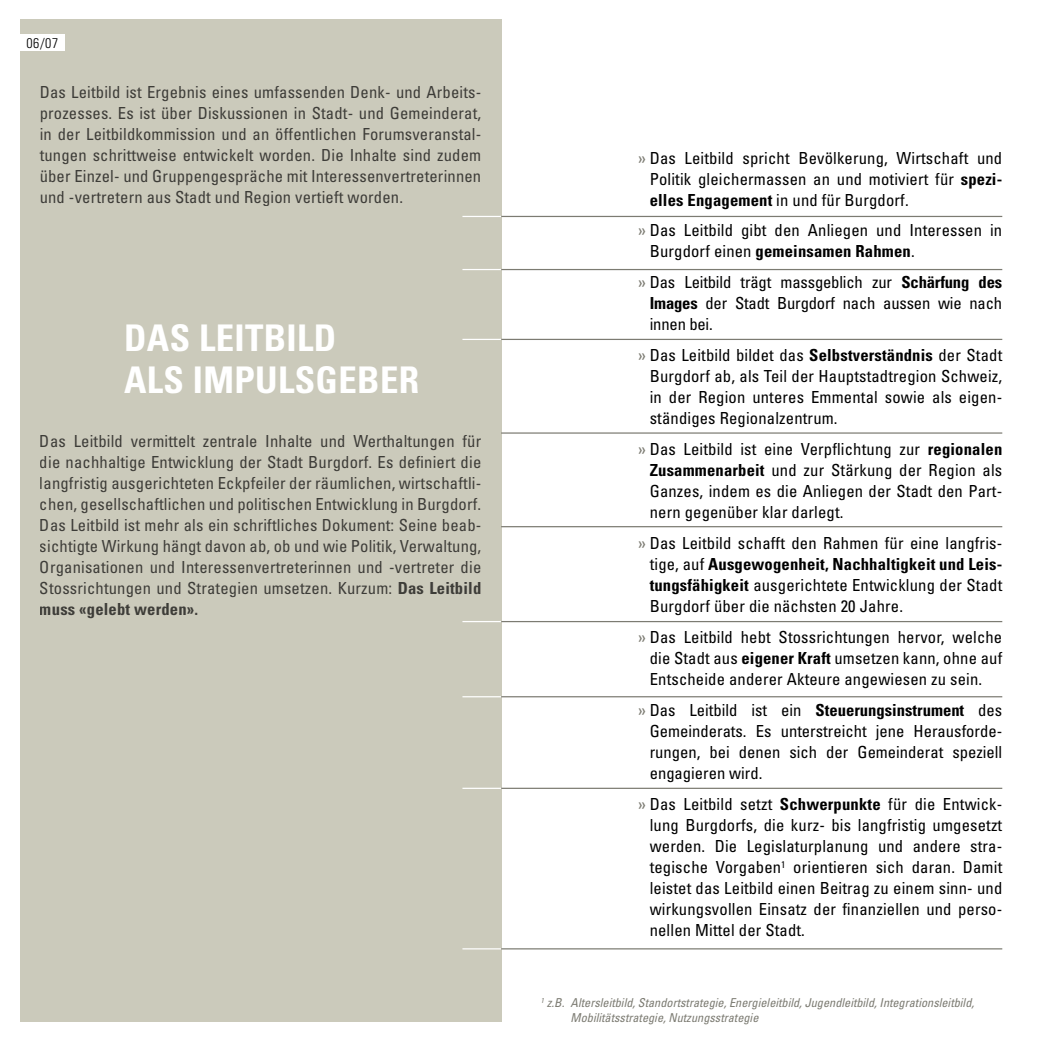
<style>
.page{position:relative;width:1042px;height:1042px;background:#fff}
.page>*{position:absolute;margin:0;border:0;box-sizing:border-box;transform-origin:0 0}
.t1{font:700 condensed 36.75px/42px "Univers";letter-spacing:.01em;color:#fff}
.t2{font:condensed 16.62px/21px "Univers";letter-spacing:.01em;color:#000;text-align:justify}
.t3{font:300 condensed 14px "Univers";color:#000}
.t4{font:italic condensed 12.25px/14.7px "Univers";color:#7c7b72}
.s1{font-weight:700}
.s2{font-stretch:normal;color:#7c7b72}
</style>
<div class="page">
<div style="left:20px;top:20px;width:481px;height:1002px;background:#cbcabb"></div>
<div style="left:0;top:35px;width:64px;height:16px;background:#fff"></div>
<hr style="left:501px;top:526px;width:501px;height:1px;background:#7c7b72">
<hr style="left:501px;top:432px;width:501px;height:2px;background:#7c7b72">
<hr style="left:501px;top:621px;width:501px;height:1px;background:#7c7b72">
<hr style="left:462px;top:621px;width:39px;height:1px;background:#fff">
<hr style="left:501px;top:339px;width:501px;height:1px;background:#7c7b72">
<hr style="left:462px;top:339px;width:39px;height:1px;background:#fff">
<hr style="left:501px;top:269px;width:501px;height:1px;background:#7c7b72">
<hr style="left:462px;top:269px;width:39px;height:1px;background:#fff">
<hr style="left:501px;top:216px;width:501px;height:1px;background:#7c7b72">
<hr style="left:462px;top:216px;width:39px;height:1px;background:#fff">
<hr style="left:501px;top:696px;width:501px;height:1px;background:#7c7b72">
<hr style="left:462px;top:696px;width:39px;height:1px;background:#fff">
<hr style="left:501px;top:788px;width:501px;height:1px;background:#7c7b72">
<hr style="left:462px;top:788px;width:39px;height:1px;background:#fff">
<hr style="left:501px;top:948px;width:501px;height:1px;background:#7c7b72">
<hr style="left:462px;top:948px;width:39px;height:1px;background:#fff">
<p class="t3" style="left:27px;top:35px;width:33px">02/03</p>
<p class="t3" style="left:33px;top:35px;width:26px">6 7</p>
<p class="t2" style="left:40px;top:81px;width:443px">Das Leitbild ist Ergebnis eines umfassenden Denk- und Arbeits&shy;prozesses. Es ist über Diskussionen in Stadt- und Gemeinderat, in der Leitbildkommission und an öffentlichen Forumsveranstal&shy;tungen schrittweise entwickelt worden. Die Inhalte sind zudem über Einzel- und Gruppengespräche mit Interessenvertreterinnen und -vertretern aus Stadt und Region vertieft worden.</p>
<h1 class="t1" style="left:124px;top:317px;width:297px">Das Leitbild<br>als Impulsgeber</h1>
<p class="t2" style="left:40px;top:430px;width:443px">Das Leitbild vermittelt zentrale Inhalte und Werthaltungen für die nachhaltige Entwicklung der Stadt Burgdorf. Es definiert die langfristig ausgerichteten Eckpfeiler der räumlichen, wirtschaftli&shy;chen, gesellschaftlichen und politischen Entwicklung in Burgdorf.<br>Das Leitbild ist mehr als ein schriftliches Dokument: Seine beab&shy;sichtigte Wirkung hängt davon ab, ob und wie Politik, Verwaltung, Organisationen und Interessenvertreterinnen und -vertreter die Stossrichtungen und Strategien umsetzen. Kurzum: <span class="s1">Das Leitbild muss «gelebt werden».</span></p>
<p class="t2" style="left:650px;top:147px;width:354px;text-indent:-12px"><span class="s2">»</span> Das Leitbild spricht Bevölkerung, Wirtschaft und Politik gleichermassen an und motiviert für <span class="s1">spezi&shy;elles Engagement</span> in und für Burgdorf.</p>
<p class="t2" style="left:650px;top:220px;width:354px;text-indent:-12px"><span class="s2">»</span> Das Leitbild gibt den Anliegen und Interessen in<br>Burgdorf einen <span class="s1">gemeinsamen Rahmen</span>.</p>
<p class="t2" style="left:650px;top:272px;width:354px;text-indent:-12px"><span class="s2">»</span> Das Leitbild trägt massgeblich zur <span class="s1">Schärfung des Images</span> der Stadt Burgdorf nach aussen wie nach innen bei.</p>
<p class="t2" style="left:650px;top:345px;width:354px;text-indent:-12px"><span class="s2">»</span> Das Leitbild bildet das <span class="s1">Selbstverständnis</span> der Stadt Burgdorf ab, als Teil der Hauptstadtregion Schweiz, in der Region unteres Emmental sowie als eigen&shy;ständiges Regionalzentrum.</p>
<p class="t2" style="left:650px;top:438px;width:354px;text-indent:-12px"><span class="s2">»</span> Das Leitbild ist eine Verpflichtung zur <span class="s1">regionalen Zusammenarbeit</span> und zur Stärkung der Region als Ganzes, indem es die Anliegen der Stadt den Part&shy;nern gegenüber klar darlegt.</p>
<p class="t2" style="left:650px;top:532px;width:354px;text-indent:-12px"><span class="s2">»</span> Das Leitbild schafft den Rahmen für eine langfris&shy;tige, auf <span class="s1">Ausgewogenheit, Nachhaltigkeit und Leis&shy;tungsfähigkeit</span> ausgerichtete Entwicklung der Stadt Burgdorf über die nächsten 20 Jahre.</p>
<p class="t2" style="left:650px;top:626px;width:354px;text-indent:-12px"><span class="s2">»</span> Das Leitbild hebt Stossrichtungen hervor, welche die Stadt aus <span class="s1">eigener Kraft</span> umsetzen kann, ohne auf Entscheide anderer Akteure angewiesen zu sein.</p>
<p class="t2" style="left:650px;top:699px;width:354px;text-indent:-12px"><span class="s2">»</span> Das Leitbild ist ein <span class="s1">Steuerungsinstrument</span> des Gemeinderats. Es unterstreicht jene Herausforde&shy;rungen, bei denen sich der Gemeinderat speziell engagieren wird.</p>
<p class="t2" style="left:650px;top:793px;width:354px;text-indent:-12px"><span class="s2">»</span> Das Leitbild setzt <span class="s1">Schwerpunkte</span> für die Entwick&shy;lung Burgdorfs, die kurz- bis langfristig umgesetzt werden. Die Legislaturplanung und andere stra&shy;tegische Vorgaben<sup>1</sup> orientieren sich daran. Damit leistet das Leitbild einen Beitrag zu einem sinn- und wirkungsvollen Einsatz der finanziellen und perso&shy;nellen Mittel der Stadt.</p>
<p class="t4" style="left:570px;top:995px;width:405px;text-indent:-30px"><sup>1</sup> z.B. Altersleitbild, Standortstrategie, Energieleitbild, Jugendleitbild, Integrationsleitbild,<br>Mobilitätsstrategie, Nutzungsstrategie</p>
</div>
